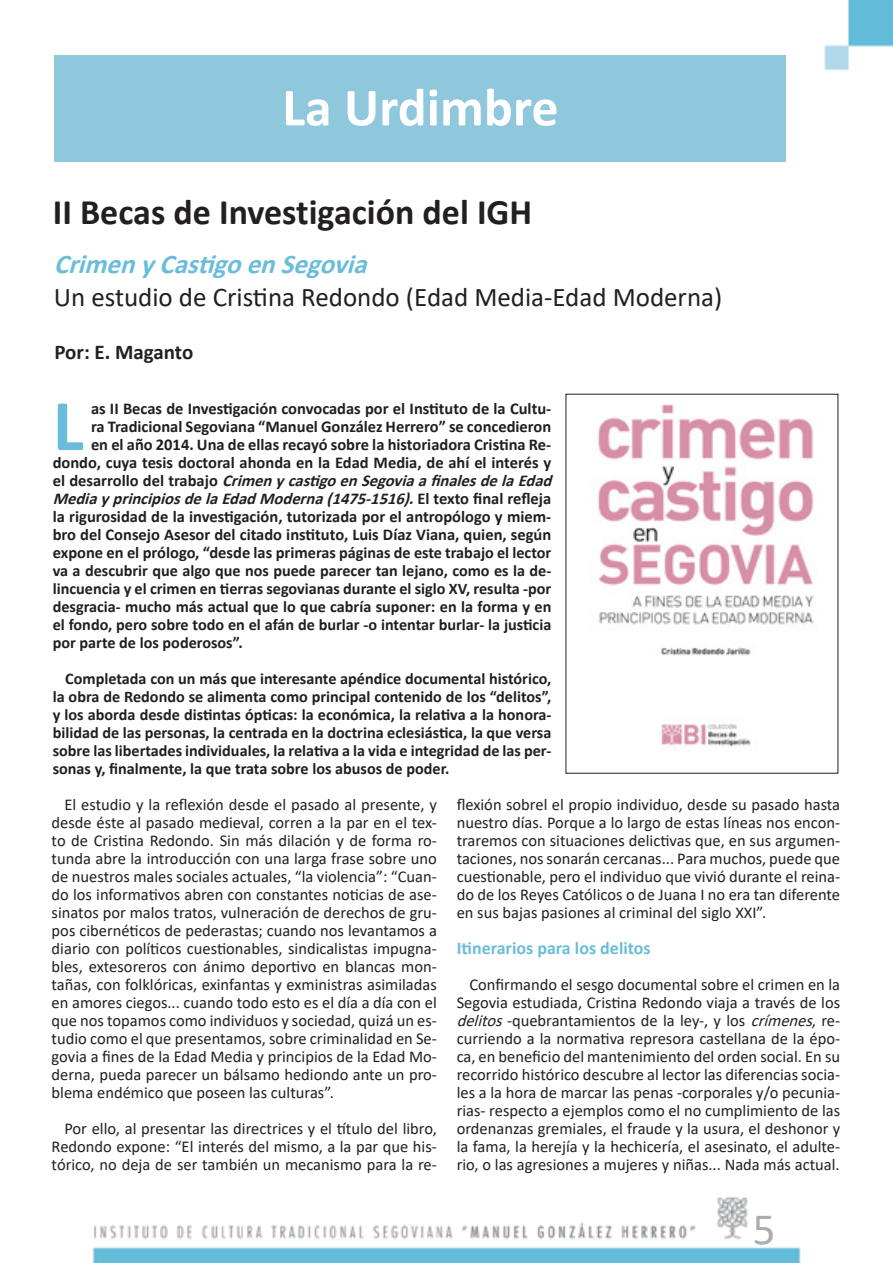
<style>
.page{position:relative;width:893px;height:1263px;background:#fff}
.page>*{position:absolute;margin:0;border:0;box-sizing:border-box;transform-origin:0 0}
.TEXTO_CAPITULAR{font:700 73.2px "Calibri";color:#6abdda}
.t1{font:700 54px "Calibri";color:#fff}
.t2{font:45px "Calibri";color:#acadb1}
.TITULAR{font:700 36px "Calibri";color:#231f20}
.t3{font:27px "Calibri";color:#231f20}
.t4{font:italic 700 27px "Calibri";color:#6abdda}
.t5{font:700 21px "Calibri";letter-spacing:-.005em;color:#231f20}
.TEXTO_LADILLO{font:700 18px "Calibri";color:#6abdda}
.TEXTO{font:16.5px/18px "Calibri";color:#231f20;text-align:justify}
.TEXTO_CAPITULAR-2{font:700 16.5px "Calibri";color:#231f20}
.TEXTO_CAPITULAR-3{font:italic 700 16.5px "Calibri";color:#231f20}
.TEXTO-2{font:700 16.2px/18px "Calibri";color:#231f20;text-align:justify}
.TEXTO_CAPITULAR-4{font:700 16.2px/18px "Calibri";color:#231f20;text-align:justify}
.s1{font-style:normal}
.s2{font-size:16.5px}
.s3{font-style:italic}
</style>
<div class="page">
<svg style="left:92px;top:1196px;width:709px;height:67px"></svg>
<div style="left:55px;top:55px;width:731px;height:107px;background:#8fc8dc"></div>
<img style="left:824px;top:1px;width:69px;height:70px">
<img style="left:598px;top:404px;width:217px;height:343px">
<p class="t1" style="left:282px;top:69px;width:278px">La Urdimbre</p>
<p class="TITULAR" style="left:53px;top:187px;width:481px">II Becas de Investigación del IGH</p>
<p class="t4" style="left:54px;top:245px;width:324px">CrimenyCastigoenSegovia</p>
<p class="t3" style="left:54px;top:279px;width:670px">Un estudio de Cristina Redondo (Edad Media-Edad Moderna)</p>
<p class="t5" style="left:54px;top:337px;width:140px">Por: E. Maganto</p>
<p class="TEXTO_CAPITULAR" style="left:53px;top:374px;width:32px">L</p>
<p class="TEXTO_CAPITULAR-2" style="left:91px;top:397px;width:462px">as II Becas de Investigación convocadas por el Instituto de la Cultu-</p>
<p class="TEXTO_CAPITULAR-2" style="left:91px;top:415px;width:462px">ra Tradicional Segoviana “Manuel González Herrero” se concedieron</p>
<p class="TEXTO_CAPITULAR-2" style="left:91px;top:433px;width:462px">en el año 2014. Una de ellas recayó sobre la historiadora Cristina Re-</p>
<p class="TEXTO_CAPITULAR-2" style="left:53px;top:451px;width:500px">dondo, cuya tesis doctoral ahonda en la Edad Media, de ahí el interés y</p>
<p class="TEXTO_CAPITULAR-3" style="left:53px;top:469px;width:506px"><span class="s1">e l d e s a r r o l l o d e l t r a b a j o</span> CrimenycastigoenSegoviaafinalesdelaEdad</p>
<p class="TEXTO_CAPITULAR-3" style="left:53px;top:487px;width:500px">MediayprincipiosdelaEdadModerna(1475-1516).<span class="s1">E l t e x t o fi n a l r e fl e j a</span></p>
<p class="TEXTO_CAPITULAR-2" style="left:53px;top:505px;width:500px">la rigurosidad de la investigación, tutorizada por el antropólogo y miem-</p>
<p class="TEXTO_CAPITULAR-2" style="left:53px;top:523px;width:500px">bro del Consejo Asesor del citado instituto, Luis Díaz Viana, quien, según</p>
<p class="TEXTO_CAPITULAR-4" style="left:53px;top:543px;width:500px"><span class="s2">expone en el prólogo, “desde las prim</span>eras páginas de este trabajo el lector va a descubrir que algo que nos puede parecer tan lejano, como es la de&shy;lincuencia y el crimen en tierras segovianas durante el siglo XV, resulta -por desgracia- mucho más actual que lo que cabría suponer: en la forma y en el fondo, pero sobre todo en el afán de burlar -o intentar burlar- la justicia por parte de los poderosos”.</p>
<p class="TEXTO-2" style="left:53px;top:669px;width:500px;text-indent:13px">Completada con un más que interesante apéndice documental histórico, la obra de Redondo se alimenta como principal contenido de los “delitos”, y los aborda desde distintas ópticas: la económica, la relativa a la honora&shy;bilidad de las personas, la centrada en la doctrina eclesiástica, la que versa sobre las libertades individuales, la relativa a la vida e integridad de las per&shy;sonas y, finalmente, la que trata sobre los abusos de poder.</p>
<p class="TEXTO" style="left:52px;top:795px;width:387px;text-indent:13px">El estudio y la reflexión desde el pasado al presente, y desde éste al pasado medieval, corren a la par en el tex&shy;to de Cristina Redondo. Sin más dilación y de forma ro&shy;tunda abre la introducción con una larga frase sobre uno de nuestros males sociales actuales, “la violencia”: “Cuan&shy;do los informativos abren con constantes noticias de ase&shy;sinatos por malos tratos, vulneración de derechos de gru&shy;pos cibernéticos de pederastas; cuando nos levantamos a diario con políticos cuestionables, sindicalistas impugna&shy;bles, extesoreros con ánimo deportivo en blancas mon&shy;tañas, con folklóricas, exinfantas y exministras asimiladas en amores ciegos... cuando todo esto es el día a día con el que nos topamos como individuos y sociedad, quizá un es&shy;tudio como el que presentamos, sobre criminalidad en Se&shy;govia a fines de la Edad Media y principios de la Edad Mo&shy;derna, pueda parecer un bálsamo hediondo ante un pro&shy;blema endémico que poseen las culturas”.</p>
<p class="TEXTO" style="left:52px;top:1119px;width:387px;text-indent:13px">Por ello, al presentar las directrices y el título del libro, Redondo expone: “El interés del mismo, a la par que his&shy;tórico, no deja de ser también un mecanismo para la re-</p>
<p class="TEXTO" style="left:457px;top:795px;width:385px">flexión sobrel el propio individuo, desde su pasado hasta nuestro días. Porque a lo largo de estas líneas nos encon&shy;traremos con situaciones delictivas que, en sus argumen&shy;taciones, nos sonarán cercanas... Para muchos, puede que cuestionable, pero el individuo que vivió durante el reina&shy;do de los Reyes Católicos o de Juana I no era tan diferente en sus bajas pasiones al criminal del siglo XXI”.</p>
<p class="TEXTO_LADILLO" style="left:457px;top:935px;width:196px">Itinerarios para los delitos</p>
<p class="TEXTO" style="left:457px;top:975px;width:385px;text-indent:13px">Confirmando el sesgo documental sobre el crimen en la Segovia estudiada, Cristina Redondo viaja a través de los <span class="s3">delitos</span>-quebrantamientos de la ley-, y los <span class="s3">crímenes</span>, re&shy;curriendo a la normativa represora castellana de la épo&shy;ca, en beneficio del mantenimiento del orden social. En su recorrido histórico descubre al lector las diferencias socia&shy;les a la hora de marcar las penas -corporales y/o pecunia&shy;rias- respecto a ejemplos como el no cumplimiento de las ordenanzas gremiales, el fraude y la usura, el deshonor y la fama, la herejía y la hechicería, el asesinato, el adulte&shy;rio, o las agresiones a mujeres y niñas... Nada más actual.</p>
<p class="t2" style="left:753px;top:1198px;width:47px">55</p>
</div>
